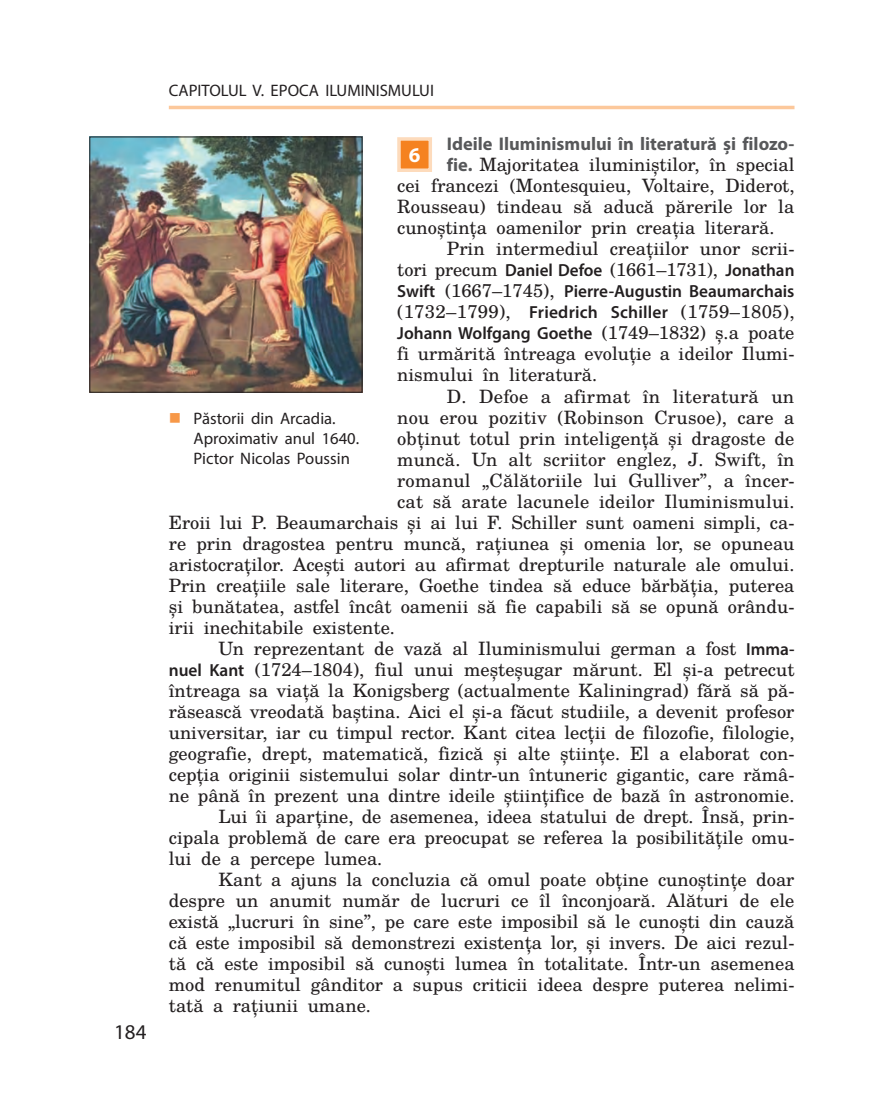
<style>
.page{position:relative;width:869px;height:1117px;background:#fff}
.page>*{position:absolute;margin:0;border:0;box-sizing:border-box;transform-origin:0 0}
.t1{font:21px "Myriad Pro";color:#231f20}
.t2{font:700 21px "Myriad Pro";color:#fff}
.t3{font:18.38px "Te X Gyre Schola";color:#231f20}
.t4{font:700 18.38px "Myriad Pro";color:#57585a}
.t5{font:600 17.5px "Myriad Pro";color:#231f20}
.t6{font:16.62px/20.1px "Myriad Pro";color:#231f20}
.s1{font-family:"Myriad Pro";font-weight:700;color:#57585a}
.s2{font-family:"Myriad Pro";font-weight:600;font-size:17.5px}
.s3{font-family:"Te X Gyre Schola";font-weight:400;font-size:18.38px}
</style>
<div class="page">
<img style="left:91px;top:138px;width:269px;height:252px">
<div style="left:89px;top:136px;width:273px;height:256px;border:1px solid #231f20"></div>
<div style="left:399px;top:139px;width:31px;height:31px;background:#f58220"></div>
<div style="left:397px;top:137px;width:35px;height:35px;border:4px solid #fddbbc"></div>
<hr style="left:169px;top:106px;width:625px;height:3px;background:#fcc89b">
<p class="t1" style="left:114px;top:1018px;width:34px">184</p>
<p class="t6" style="left:169px;top:80px;width:266px">CAPITOLUL V. EPOCA ILUMINISMULUI</p>
<p class="t4" style="left:446px;top:132px;width:349px">Ideile Iluminismului în literatură și filozo-</p>
<p class="t3" style="left:446px;top:150px;width:349px"><span class="s1">fie.</span> Majoritatea iluminiștilor, în special</p>
<p class="t3" style="left:397px;top:171px;width:398px">cei francezi (Montesquieu, Voltaire, Diderot,</p>
<p class="t3" style="left:397px;top:192px;width:398px">Rousseau) tindeau să aducă părerile lor la</p>
<p class="t3" style="left:397px;top:213px;width:378px">cunoștința oamenilor prin creația literară.</p>
<p class="t3" style="left:446px;top:234px;width:349px">Prin intermediul creațiilor unor scrii-</p>
<p class="t3" style="left:397px;top:255px;width:398px">tori precum <span class="s2">Daniel Defoe</span> (1661–1731), <span class="s2">Jonathan</span></p>
<p class="t5" style="left:397px;top:280px;width:398px">Swift <span class="s3">(1667–1745),</span> Pierre-Augustin Beaumarchais</p>
<p class="t3" style="left:397px;top:297px;width:398px">(1732–1799), <span class="s2">Friedrich Schiller</span> (1759–1805),</p>
<p class="t5" style="left:397px;top:322px;width:398px">Johann Wolfgang Goethe <span class="s3">(1749–1832) ș.a poate</span></p>
<p class="t3" style="left:397px;top:339px;width:398px">fi urmărită întreaga evoluție a ideilor Ilumi-</p>
<p class="t3" style="left:397px;top:360px;width:201px">nismului în literatură.</p>
<p class="t3" style="left:446px;top:381px;width:349px">D. Defoe a afirmat în literatură un</p>
<p class="t3" style="left:397px;top:402px;width:398px">nou erou pozitiv (Robinson Crusoe), care a</p>
<p class="t3" style="left:397px;top:423px;width:398px">obținut totul prin inteligență și dragoste de</p>
<p class="t3" style="left:397px;top:444px;width:398px">muncă. Un alt scriitor englez, J. Swift, în</p>
<p class="t3" style="left:397px;top:465px;width:398px">romanul „Călătoriile lui Gulliver”, a încer-</p>
<p class="t3" style="left:397px;top:486px;width:398px">cat să arate lacunele ideilor Iluminismului.</p>
<p class="t3" style="left:169px;top:507px;width:627px">Eroii lui P. Beaumarchais și ai lui F. Schiller sunt oameni simpli, ca-</p>
<p class="t3" style="left:169px;top:528px;width:627px">re prin dragostea pentru muncă, rațiunea și omenia lor, se opuneau</p>
<p class="t3" style="left:169px;top:549px;width:626px">aristocraților. Acești autori au afirmat drepturile naturale ale omului.</p>
<p class="t3" style="left:169px;top:570px;width:627px">Prin creațiile sale literare, Goethe tindea să educe bărbăția, puterea</p>
<p class="t3" style="left:169px;top:591px;width:626px">și bunătatea, astfel încât oamenii să fie capabili să se opună orându-</p>
<p class="t3" style="left:169px;top:612px;width:227px">irii inechitabile existente.</p>
<p class="t3" style="left:218px;top:633px;width:577px">Un reprezentant de vază al Iluminismului german a fost <span class="s2">Imma-</span></p>
<p class="t3" style="left:169px;top:654px;width:627px"><span class="s2">nuel Kant</span> (1724–1804), fiul unui meșteșugar mărunt. El și-a petrecut</p>
<p class="t3" style="left:169px;top:675px;width:627px">întreaga sa viață la Konigsberg (actualmente Kaliningrad) fără să pă-</p>
<p class="t3" style="left:169px;top:696px;width:626px">răsească vreodată baștina. Aici el și-a făcut studiile, a devenit profesor</p>
<p class="t3" style="left:169px;top:717px;width:626px">universitar, iar cu timpul rector. Kant citea lecții de filozofie, filologie,</p>
<p class="t3" style="left:169px;top:738px;width:627px">geografie, drept, matematică, fizică și alte științe. El a elaborat con-</p>
<p class="t3" style="left:169px;top:759px;width:627px">cepția originii sistemului solar dintr-un întuneric gigantic, care rămâ-</p>
<p class="t3" style="left:169px;top:780px;width:627px">ne până în prezent una dintre ideile științifice de bază în astronomie.</p>
<p class="t3" style="left:218px;top:801px;width:577px">Lui îi aparține, de asemenea, ideea statului de drept. Însă, prin-</p>
<p class="t3" style="left:169px;top:822px;width:627px">cipala problemă de care era preocupat se referea la posibilitățile omu-</p>
<p class="t3" style="left:169px;top:843px;width:215px">lui de a percepe lumea.</p>
<p class="t3" style="left:218px;top:864px;width:577px">Kant a ajuns la concluzia că omul poate obține cunoștințe doar</p>
<p class="t3" style="left:169px;top:885px;width:627px">despre un anumit număr de lucruri ce îl înconjoară. Alături de ele</p>
<p class="t3" style="left:169px;top:906px;width:626px">există „lucruri în sine”, pe care este imposibil să le cunoști din cauză</p>
<p class="t3" style="left:169px;top:927px;width:627px">că este imposibil să demonstrezi existența lor, și invers. De aici rezul-</p>
<p class="t3" style="left:169px;top:948px;width:627px">tă că este imposibil să cunoști lumea în totalitate. Într-un asemenea</p>
<p class="t3" style="left:169px;top:969px;width:627px">mod renumitul gânditor a supus criticii ideea despre puterea nelimi-</p>
<p class="t3" style="left:169px;top:990px;width:204px">tată a rațiunii umane.</p>
<p class="t2" style="left:408px;top:141px;width:13px">6</p>
<p class="t6" style="left:193px;top:407px;width:167px">Păstorii din Arcadia.<br>Aproximativ anul 1640.<br>Pictor Nicolas Poussin</p>
</div>
